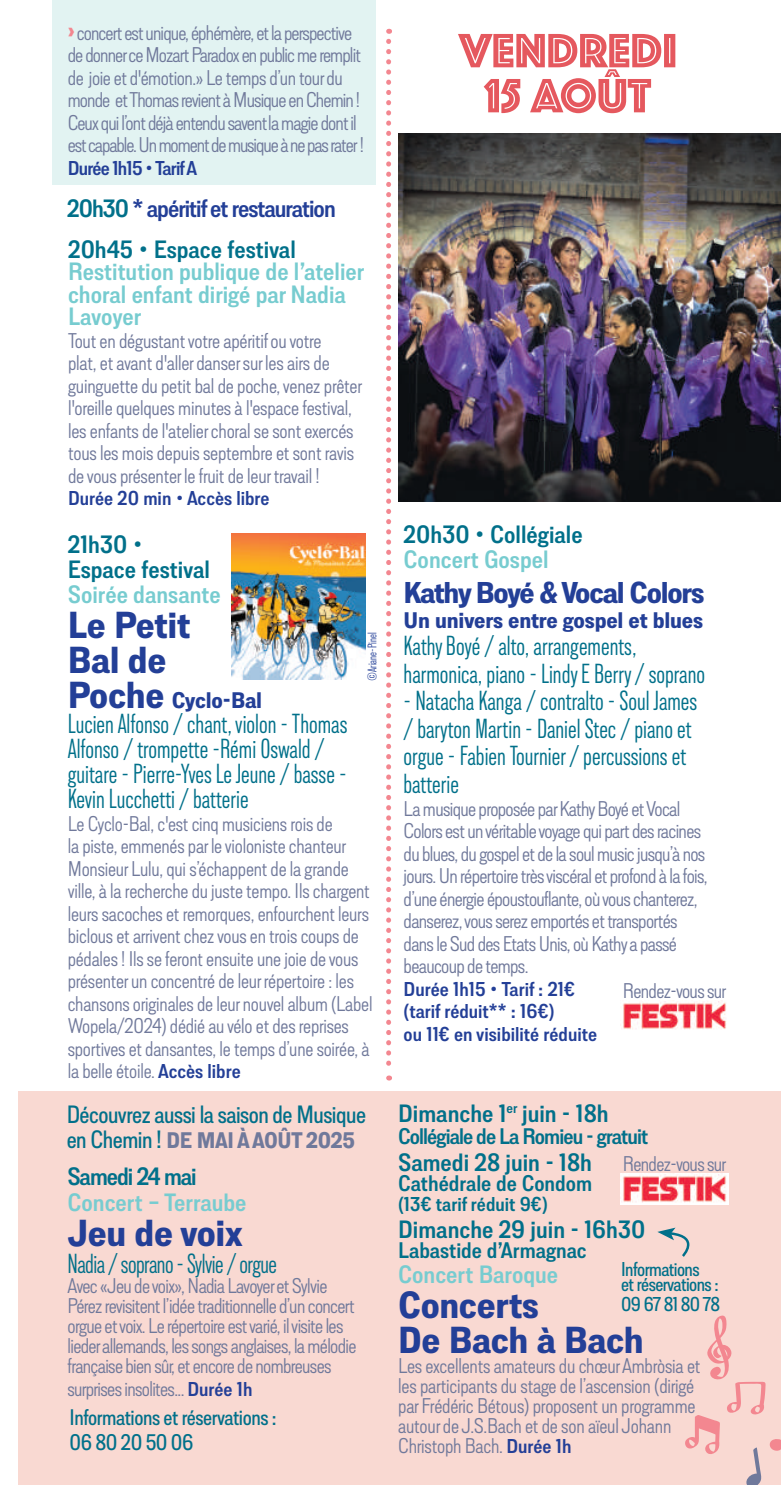
<style>
.page{position:relative;width:781px;height:1485px;background:#fff}
.page>*{position:absolute;margin:0;border:0;box-sizing:border-box;transform-origin:0 0}
.t1{font:50px/45px "Phosphate Inline";color:#e5585e;text-align:center}
.t2{font:700 37.5px/35px "Lorimer No 2";letter-spacing:-.01em;color:#233f97}
.t3{font:700 30px "Lorimer No 2";letter-spacing:-.04em;color:#233f97}
.t4{font:300 condensed 27.5px/27.5px "Lorimer No 2";color:#01708a}
.t5{font:300 condensed 27.5px "Lorimer No 2";letter-spacing:-.02em;color:#01708a}
.t6{font:600 25px/22.5px "Lorimer No 2";color:#77ccd0}
.t7{font:600 25px/25px "Lorimer No 2";color:#01708a}
.t8{font:600 25px/41px "Lorimer No 2";letter-spacing:-.04em;color:#01708a}
.t9{font:500 25px "Lorimer No 2";letter-spacing:-.02em;color:#01708a;scale:.96 1}
.t10{font:600 22.5px "Lorimer No 2";letter-spacing:-.005em;color:#01708a}
.t11{font:500 22.5px/25px "Lorimer No 2";letter-spacing:-.02em;color:#01708a;scale:.96 1}
.t12{font:700 22.5px "Lorimer No 2";letter-spacing:-.01em;color:#233f97}
.t13{font:600 22.5px "Lorimer No 2";letter-spacing:-.04em;color:#01708a}
.t14{font:700 22.5px "Lorimer No 2";letter-spacing:-.02em;color:#70799b;scale:.96 1}
.t15{font:300 21.25px/22.5px "Lorimer No 2";letter-spacing:-.015em;color:#70799b}
.t16{font:300 21.25px/22.5px "Lorimer No 2";letter-spacing:-.04em;color:#70799b}
.t17{font:600 20px/22.5px "Lorimer No 2";color:#233f97}
.t18{font:500 20px/15px "Lorimer No 2";letter-spacing:-.03em;color:#01708a;scale:.96 1}
.t19{font:600 20px "Lorimer No 2";color:#01708a}
.t20{font:600 20px "Lorimer No 2";letter-spacing:-.04em;color:#233f97}
.t21{font:300 condensed 12.5px "Lorimer No 2";color:#233f97}
.s1{font-weight:700;font-size:22.5px;color:#f38790}
.s2{color:#233f97}
.s3{font-weight:600;font-size:20px;color:#233f97}
.s4{font-weight:500;font-size:25px;color:#01708a}
</style>
<div class="page">
<div style="left:52px;top:0;width:323px;height:185px;background:#e2f3f2"></div>
<div style="left:18px;top:1091px;width:763px;height:393px;background:#f9d9d2"></div>
<img style="left:398px;top:134px;width:383px;height:367px">
<img style="left:231px;top:533px;width:134px;height:146px">
<svg style="left:386px;top:41px;width:5px;height:1039px"></svg>
<svg style="left:657px;top:1227px;width:33px;height:30px"></svg>
<img style="left:621px;top:1000px;width:106px;height:30px">
<img style="left:620px;top:1173px;width:108px;height:31px">
<svg style="left:684px;top:1315px;width:97px;height:170px"></svg>
<p class="t16" style="left:68px;top:21px;width:297px"><span class="s1">›</span> concert est unique, éphémère, et la perspective de donner ce Mozart Paradox en public me remplit de joie et d'émotion.» Le temps d’un tour du monde et Thomas revient à Musique en Chemin !<br>Ceux qui l’ont déjà entendu saventla magie dont il est capable. Un moment de musique à ne pas rater !</p>
<p class="t20" style="left:68px;top:156px;width:131px">Durée 1h15 • Tarif A</p>
<p class="t8" style="left:67px;top:187px;width:270px">20h30 <span class="s2">* apéritif et restauration<br></span>20h45 • Espace festival</p>
<p class="t6" style="left:68px;top:260px;width:298px">Restitution publique de l’atelier choral enfant dirigé par Nadia<br>Lavoyer</p>
<p class="t15" style="left:68px;top:329px;width:295px">Tout en dégustant votre apéritif ou votre<br>plat, et avant d'aller danser sur les airs de guinguette du petit bal de poche, venez prêter l'oreille quelques minutes à l'espace festival, les enfants de l'atelier choral se sont exercés tous les mois depuis septembre et sont ravis de vous présenter le fruit de leur travail !</p>
<p class="t17" style="left:68px;top:487px;width:203px">Durée 20 min • Accès libre</p>
<p class="t7" style="left:68px;top:531px;width:144px">21h30 •<br>Espace festival</p>
<p class="t6" style="left:68px;top:582px;width:154px">Soirée dansante</p>
<h2 class="t2" style="left:68px;top:607px;width:124px">Le Petit<br>Bal de<br>Poche</h2>
<p class="t4" style="left:68px;top:710px;width:281px;line-height:25px">Lucien Alfonso / chant, violon - Thomas Alfonso / trompette -Rémi Oswald / guitare - Pierre-Yves Le Jeune / basse - Kevin Lucchetti / batterie</p>
<p class="t15" style="left:68px;top:811px;width:306px">Le Cyclo-Bal, c'est cinq musiciens rois de<br>la piste, emmenés par le violoniste chanteur Monsieur Lulu, qui s’échappent de la grande ville, à la recherche du juste tempo. Ils chargent leurs sacoches et remorques, enfourchent leurs biclous et arrivent chez vous en trois coups de pédales ! Ils se feront ensuite une joie de vous présenter un concentré de leur répertoire : les chansons originales de leur nouvel album (Label Wopela/2024) dédié au vélo et des reprises sportives et dansantes, le temps d’une soirée, à la belle étoile. <span class="s3">Accès libre</span></p>
<p class="t21" style="left:365px;top:681px;width:50px;rotate:-90deg">©Ariane-Pinel</p>
<p class="t12" style="left:172px;top:687px;width:92px">Cyclo-Bal</p>
<p class="t9" style="left:67px;top:1100px;width:313px">Découvrez aussi la saison de Musique</p>
<p class="t14" style="left:67px;top:1127px;width:302px"><span class="s4">en Chemin !</span> DE MAI À AOÛT 2025</p>
<p class="t8" style="left:67px;top:1155px;width:131px">Samedi 24 mai</p>
<p class="t6" style="left:67px;top:1189px;width:180px">Concert – Terraube</p>
<h2 class="t2" style="left:67px;top:1214px;width:177px">Jeu de voix</h2>
<p class="t5" style="left:67px;top:1248px;width:211px">Nadia / soprano - Sylvie / orgue</p>
<p class="t15" style="left:67px;top:1275px;width:290px;line-height:20px">Avec «Jeu de voix», Nadia Lavoyer et Sylvie Pérez revisitent l’idée traditionnelle d’un concert orgue et voix. Le répertoire est varié, il visite les lieder allemands, les songs anglaises, la mélodie française bien sûr, et encore de nombreuses</p>
<p class="t15" style="left:67px;top:1376px;width:186px">surprises insolites... <span class="s3">Durée 1h</span></p>
<p class="t11" style="left:70px;top:1404px;width:217px">Informations et réservations :<br>06 80 20 50 06</p>
<h1 class="t1" style="left:459px;top:26px;width:220px">VENDREDI<br>15 AOÛT</h1>
<p class="t7" style="left:403px;top:521px;width:181px">20h30 • Collégiale</p>
<p class="t6" style="left:403px;top:547px;width:146px">Concert Gospel</p>
<h3 class="t3" style="left:403px;top:575px;width:302px">Kathy Boyé &amp; Vocal Colors</h3>
<p class="t12" style="left:403px;top:607px;width:301px">Un univers entre gospel et blues</p>
<p class="t4" style="left:403px;top:631px;width:303px">Kathy Boyé / alto, arrangements, harmonica, piano - Lindy E Berry / soprano</p>
<p class="t4" style="left:403px;top:686px;width:295px">- Natacha Kanga / contralto - Soul James / baryton Martin - Daniel Stec / piano et orgue - Fabien Tournier / percussions et batterie</p>
<p class="t15" style="left:403px;top:796px;width:305px">La musique proposée par Kathy Boyé et Vocal Colors est un véritable voyage qui part des racines du blues, du gospel et de la soul music jusqu’à nos jours. Un répertoire très viscéral et profond à la fois, d’une énergie époustouflante, où vous chanterez, danserez, vous serez emportés et transportés dans le Sud des Etats Unis, où Kathy a passé beaucoup de temps.</p>
<p class="t17" style="left:403px;top:976px;width:195px">Durée 1h15 • Tarif : 21€ (tarif réduit** : 16€)<br>ou 11€ en visibilité réduite</p>
<p class="t15" style="left:623px;top:978px;width:105px">Rendez-vous sur</p>
<p class="t7" style="left:398px;top:1099px;width:212px">Dimanche 1<sup>er</sup> juin - 18h</p>
<p class="t13" style="left:398px;top:1123px;width:251px">Collégiale de La Romieu - gratuit</p>
<p class="t7" style="left:398px;top:1149px;width:195px">Samedi 28 juin - 18h</p>
<p class="t10" style="left:398px;top:1170px;width:195px">Cathédrale de Condom</p>
<p class="t19" style="left:398px;top:1192px;width:151px">(13€ tarif réduit 9€)</p>
<p class="t7" style="left:398px;top:1216px;width:249px">Dimanche 29 juin - 16h30</p>
<p class="t10" style="left:398px;top:1237px;width:190px">Labastide d’Armagnac</p>
<p class="t6" style="left:398px;top:1261px;width:161px">Concert Baroque</p>
<h2 class="t2" style="left:398px;top:1286px;width:247px">Concerts<br>De Bach à Bach</h2>
<p class="t15" style="left:398px;top:1354px;width:304px;line-height:20px">Les excellents amateurs du chœur Ambròsia et les participants du stage de l’ascension (dirigé par Frédéric Bétous) proposent un programme autour de J.S.Bach et de son aïeul Johann Christoph Bach. <span class="s3">Durée 1h</span></p>
<p class="t15" style="left:623px;top:1152px;width:105px">Rendez-vous sur</p>
<p class="t18" style="left:621px;top:1261px;width:103px">Informations<br>et réservations :</p>
<p class="t18" style="left:621px;top:1296px;width:104px">09 67 81 80 78</p>
</div>
